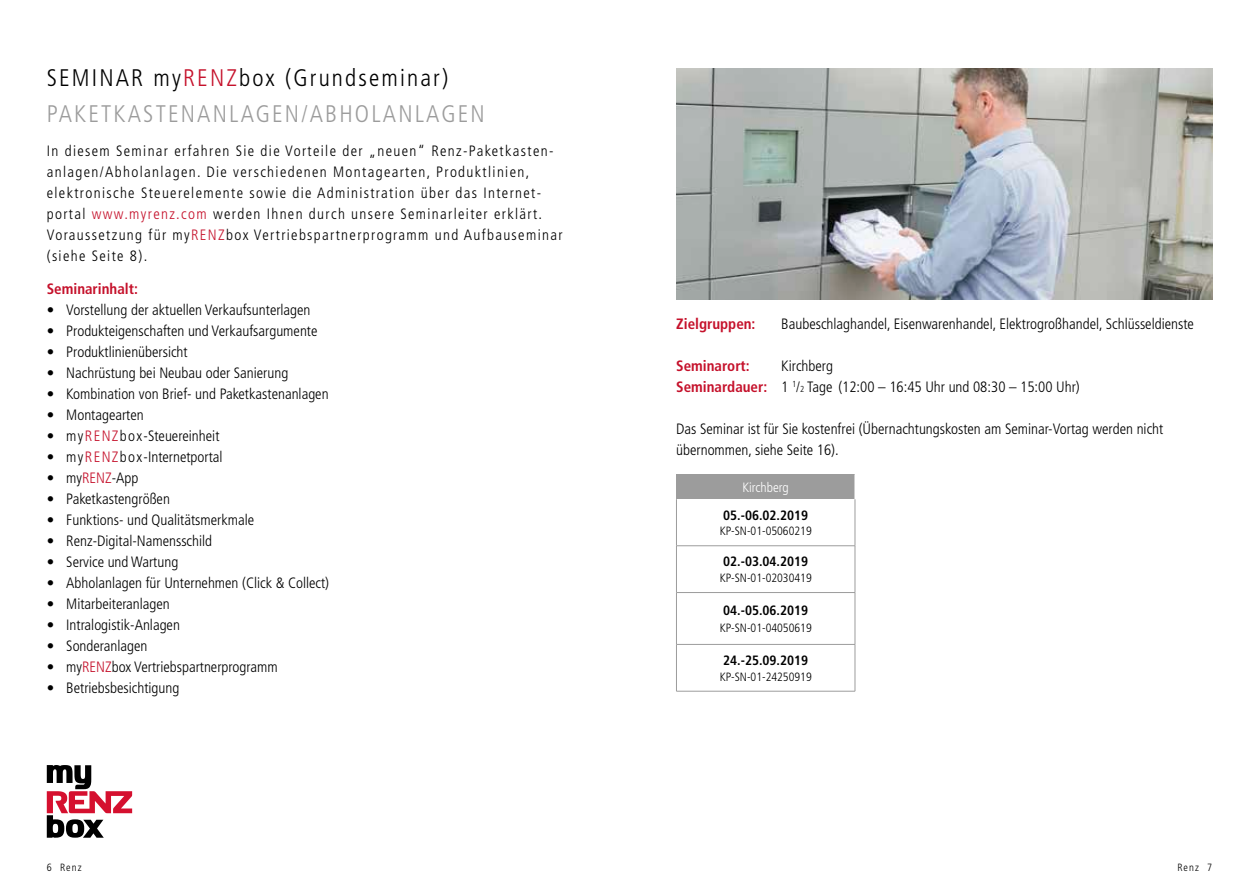
<style>
.page{position:relative;width:1259px;height:893px;background:#fff}
.page>*{position:absolute;margin:0;border:0;box-sizing:border-box;transform-origin:0 0}
.t1{font:300 condensed 24px/36px "Frutiger LT";letter-spacing:.09em;color:#9c9c9c}
.t2{font:300 condensed 15px/21px "Frutiger LT";color:#000}
.t3{font:300 condensed 15px/21px "Frutiger LT";letter-spacing:.09em;color:#000}
.t4{font:700 condensed 15px "Frutiger LT";color:#c5112b}
.t5{font:700 condensed 13.5px "Frutiger LT";color:#000}
.t6{font:300 condensed 13.5px "Frutiger LT";color:#fff}
.t7{font:300 condensed 12px "Frutiger LT";color:#000}
.t8{font:300 condensed 10.5px "Frutiger LT";letter-spacing:.1em;color:#000}
.s1{color:#000}
.s2{color:#c5112b}
.s3{font-weight:700;color:#c5112b}
.s4{font-size:8.7px}
</style>
<div class="page">
<div style="left:676px;top:474px;width:179px;height:25px;background:#9c9c9c"></div>
<hr style="left:676px;top:545px;width:179px;height:1px;background:#9c9c9c">
<hr style="left:676px;top:592px;width:179px;height:1px;background:#9c9c9c">
<hr style="left:676px;top:644px;width:179px;height:1px;background:#9c9c9c">
<hr style="left:676px;top:691px;width:179px;height:1px;background:#9c9c9c">
<hr style="left:676px;top:499px;width:1px;height:47px;background:#9c9c9c">
<hr style="left:676px;top:546px;width:1px;height:46px;background:#9c9c9c">
<hr style="left:676px;top:593px;width:1px;height:51px;background:#9c9c9c">
<hr style="left:676px;top:645px;width:1px;height:46px;background:#9c9c9c">
<hr style="left:854px;top:499px;width:1px;height:47px;background:#9c9c9c">
<hr style="left:854px;top:546px;width:1px;height:46px;background:#9c9c9c">
<hr style="left:854px;top:593px;width:1px;height:51px;background:#9c9c9c">
<hr style="left:854px;top:645px;width:1px;height:46px;background:#9c9c9c">
<svg style="left:854px;top:474px;width:1px;height:25px"></svg>
<img style="left:676px;top:68px;width:536px;height:232px">
<svg style="left:47px;top:765px;width:85px;height:73px"></svg>
<h1 class="t1" style="left:47px;top:60px;width:439px"><span class="s1">SEMINAR my</span><span class="s2">RENZ</span><span class="s1">box (Grundseminar)<br></span>PAKETKASTENANLAGEN/ABHOLANLAGEN</h1>
<p class="t3" style="left:47px;top:140px;width:517px">In diesem Seminar erfahren Sie die Vorteile der „neuen“ Renz-Paketkasten&shy;anlagen/Abholanlagen. Die verschiedenen Montagearten, Produktlinien, elektronische Steuerelemente sowie die Administration über das Internet&shy;portal <span class="s2">www.myrenz.com</span> werden Ihnen durch unsere Seminarleiter erklärt.<br>Voraussetzung für my<span class="s2">RENZ</span>box Vertriebspartnerprogramm und Aufbauseminar (siehe Seite 8).</p>
<p class="t4" style="left:47px;top:280px;width:93px">Seminarinhalt:</p>
<p class="t2" style="left:47px;top:300px;width:265px">• Vorstellung der aktuellen Verkaufsunterlagen</p>
<p class="t2" style="left:47px;top:321px;width:272px">• Produkteigenschaften und Verkaufsargumente</p>
<p class="t2" style="left:47px;top:342px;width:142px">• Produktlinienübersicht</p>
<p class="t2" style="left:47px;top:363px;width:243px">• Nachrüstung bei Neubau oder Sanierung</p>
<p class="t2" style="left:47px;top:384px;width:283px">• Kombination von Brief- und Paketkastenanlagen</p>
<p class="t2" style="left:47px;top:405px;width:99px">• Montagearten</p>
<p class="t2" style="left:47px;top:426px;width:174px">• my<span class="s2">RENZ</span>box-Steuereinheit</p>
<p class="t2" style="left:47px;top:447px;width:177px">• my<span class="s2">RENZ</span>box-Internetportal</p>
<p class="t2" style="left:47px;top:468px;width:93px">• my<span class="s2">RENZ</span>-App</p>
<p class="t2" style="left:47px;top:489px;width:125px">• Paketkastengrößen</p>
<p class="t2" style="left:47px;top:510px;width:209px">• Funktions- und Qualitätsmerkmale</p>
<p class="t2" style="left:47px;top:531px;width:167px">• Renz-Digital-Namensschild</p>
<p class="t2" style="left:47px;top:552px;width:133px">• Service und Wartung</p>
<p class="t2" style="left:47px;top:573px;width:284px">• Abholanlagen für Unternehmen (Click &amp; Collect)</p>
<p class="t2" style="left:47px;top:594px;width:125px">• Mitarbeiteranlagen</p>
<p class="t2" style="left:47px;top:615px;width:135px">• Intralogistik-Anlagen</p>
<p class="t2" style="left:47px;top:636px;width:102px">• Sonderanlagen</p>
<p class="t2" style="left:47px;top:657px;width:232px">• my<span class="s2">RENZ</span>box Vertriebspartnerprogramm</p>
<p class="t2" style="left:47px;top:678px;width:134px">• Betriebsbesichtigung</p>
<p class="t4" style="left:676px;top:315px;width:81px">Zielgruppen:</p>
<p class="t2" style="left:781px;top:313px;width:414px">Baubeschlaghandel, Eisenwarenhandel, Elektrogroßhandel, Schlüsseldienste</p>
<p class="t4" style="left:676px;top:357px;width:75px">Seminarort:</p>
<p class="t2" style="left:676px;top:355px;width:405px;text-indent:105px">Kirchberg<br><span class="s3">Seminardauer:</span> 1 <sup>1</sup>/<span class="s4">2</span> Tage (12:00 – 16:45 Uhr und 08:30 – 15:00 Uhr)</p>
<p class="t2" style="left:676px;top:418px;width:488px">Das Seminar ist für Sie kostenfrei (Übernachtungskosten am Seminar-Vortag werden nicht übernommen, siehe Seite 16).</p>
<p class="t6" style="left:742px;top:479px;width:48px">Kirchberg</p>
<p class="t5" style="left:723px;top:507px;width:86px">05.-06.02.2019</p>
<p class="t7" style="left:719px;top:524px;width:94px">KP-SN-01-05060219</p>
<p class="t5" style="left:723px;top:553px;width:86px">02.-03.04.2019</p>
<p class="t7" style="left:719px;top:571px;width:94px">KP-SN-01-02030419</p>
<p class="t5" style="left:723px;top:603px;width:86px">04.-05.06.2019</p>
<p class="t7" style="left:719px;top:621px;width:94px">KP-SN-01-04050619</p>
<p class="t5" style="left:723px;top:652px;width:86px">24.-25.09.2019</p>
<p class="t7" style="left:719px;top:670px;width:94px">KP-SN-01-24250919</p>
<p class="t8" style="left:47px;top:862px;width:36px">6 Renz</p>
<p class="t8" style="left:1177px;top:862px;width:36px">Renz 7</p>
</div>
